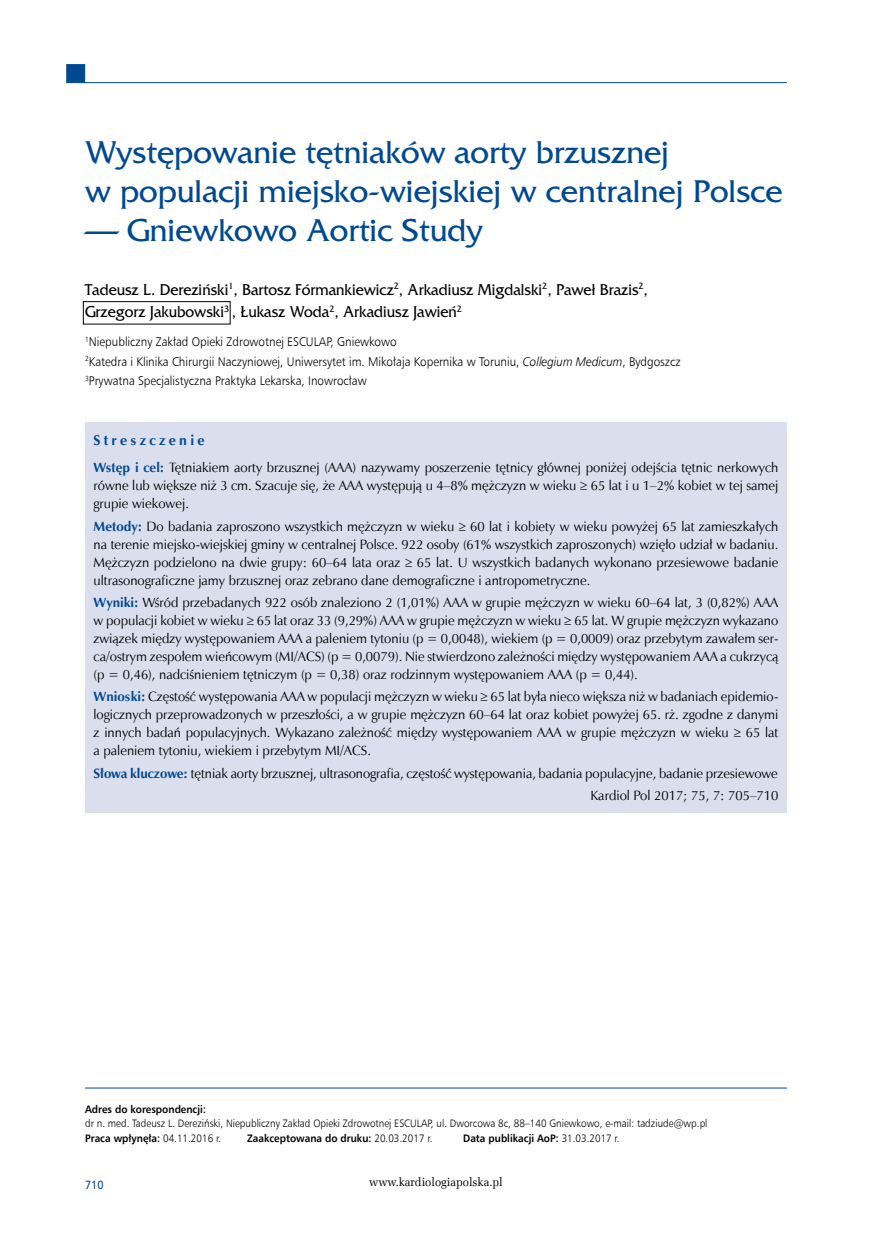
<style>
.page{position:relative;width:872px;height:1234px;background:#fff}
.page>*{position:absolute;margin:0;border:0;box-sizing:border-box;transform-origin:0 0}
._01_Tytul_pierwszy{font:33px/39px "France";color:#004990}
._03_Autor{font:16.5px/22.5px "France";color:#000;scale:.94 1}
._13_Streszczenie_sro{font:700 14.25px "Zapf Humnst EU";letter-spacing:.23em;color:#004990}
._12_Streszczenie_pol{font:13.5px/18px "Zapf Humnst EU";color:#000;text-align:justify}
._11_Streszczenie_slo{font:13.5px "Zapf Humnst EU";letter-spacing:-.005em;color:#000}
._14_Streszczenie_Kar{font:13.5px "Zapf Humnst EU";color:#000}
._04_Praca{font:12.6px "Humnst 777 Lt EU";color:#000;scale:.93 1}
.t1{font:12px "Zapf Ellipt EU";color:#000;scale:.95 1}
.t2{font:12px "Humnst 777 EU";color:#004990;scale:.9 1}
._05_Adres_do_korespo{font:10.8px "Humnst 777 Lt EU";color:#000;scale:.92 1}
._05_Adres_do_korespo-2{font:700 10.8px "Humnst 777 EU";color:#000;scale:.92 1}
.s1{font-style:italic}
.s2{font-weight:700;color:#004990}
.s3{font-family:"Humnst 777 Lt EU";font-weight:400}
</style>
<div class="page">
<hr style="left:85px;top:82px;width:702px;height:1px;background:#004990">
<div style="left:66px;top:64px;width:19px;height:19px;background:#004990;border:1px solid #004990"></div>
<div style="left:85px;top:422px;width:702px;height:390px;background:#dbdeed"></div>
<hr style="left:85px;top:1087px;width:702px;height:1px;background:#004990">
<div style="left:83px;top:301px;width:147px;height:23px;border:1px solid #000"></div>
<p class="_01_Tytul_pierwszy" style="left:85px;top:133px;width:699px">Występowanie tętniaków aorty brzusznej<br>w populacji miejsko-wiejskiej w centralnej Polsce</p>
<p class="_01_Tytul_pierwszy" style="left:85px;top:211px;width:399px">— Gniewkowo Aortic Study</p>
<p class="_03_Autor" style="left:85px;top:278px;width:600px">Tadeusz L. Dereziński<sup>1</sup>, Bartosz Fórmankiewicz<sup>2</sup>, Arkadiusz Migdalski<sup>2</sup>, Paweł Brazis<sup>2</sup>,<br>Grzegorz Jakubowski<sup>3</sup> , Łukasz Woda<sup>2</sup>, Arkadiusz Jawień<sup>2</sup></p>
<p class="_04_Praca" style="left:85px;top:334px;width:336px"><sup>1</sup>Niepubliczny Zakład Opieki Zdrowotnej ESCULAP, Gniewkowo</p>
<p class="_04_Praca" style="left:85px;top:353px;width:642px"><sup>2</sup>Katedra i Klinika Chirurgii Naczyniowej, Uniwersytet im. Mikołaja Kopernika w Toruniu, <span class="s1">Collegium Medicum</span>, Bydgoszcz</p>
<p class="_04_Praca" style="left:85px;top:373px;width:304px"><sup>3</sup>Prywatna Specjalistyczna Praktyka Lekarska, Inowrocław</p>
<p class="_13_Streszczenie_sro" style="left:94px;top:431px;width:112px">Streszczenie</p>
<p class="_12_Streszczenie_pol" style="left:94px;top:458px;width:686px"><span class="s2">Wstęp i cel:</span> Tętniakiem aorty brzusznej (AAA) nazywamy poszerzenie tętnicy głównej poniżej odejścia tętnic nerkowych równe lub większe niż 3 cm. Szacuje się, że AAA występują u 4–8% mężczyzn w wieku ≥ 65 lat i u 1–2% kobiet w tej samej grupie wiekowej.</p>
<p class="_12_Streszczenie_pol" style="left:94px;top:517px;width:686px"><span class="s2">Metody:</span> Do badania zaproszono wszystkich mężczyzn w wieku ≥ 60 lat i kobiety w wieku powyżej 65 lat zamieszkałych na terenie miejsko-wiejskiej gminy w centralnej Polsce. 922 osoby (61% wszystkich zaproszonych) wzięło udział w badaniu.<br>Mężczyzn podzielono na dwie grupy: 60–64 lata oraz ≥ 65 lat. U wszystkich badanych wykonano przesiewowe badanie ultrasonograficzne jamy brzusznej oraz zebrano dane demograficzne i antropometryczne.</p>
<p class="_12_Streszczenie_pol" style="left:94px;top:593px;width:686px"><span class="s2">Wyniki:</span> Wśród przebadanych 922 osób znaleziono 2 (1,01%) AAA w grupie mężczyzn w wieku 60–64 lat, 3 (0,82%) AAA w populacji kobiet w wieku ≥ 65 lat oraz 33 (9,29%) AAA w grupie mężczyzn w wieku ≥ 65 lat. W grupie mężczyzn wykazano związek między występowaniem AAA a paleniem tytoniu (p = 0,0048), wiekiem (p = 0,0009) oraz przebytym zawałem ser&shy;ca/ostrym zespołem wieńcowym (MI/ACS) (p = 0,0079). Nie stwierdzono zależności między występowaniem AAA a cukrzycą (p = 0,46), nadciśnieniem tętniczym (p = 0,38) oraz rodzinnym występowaniem AAA (p = 0,44).</p>
<p class="_12_Streszczenie_pol" style="left:94px;top:687px;width:686px"><span class="s2">Wnioski:</span> Częstość występowania AAA w populacji mężczyzn w wieku ≥ 65 lat była nieco większa niż w badaniach epidemio&shy;logicznych przeprowadzonych w przeszłości, a w grupie mężczyzn 60–64 lat oraz kobiet powyżej 65. rż. zgodne z danymi z innych badań populacyjnych. Wykazano zależność między występowaniem AAA w grupie mężczyzn w wieku ≥ 65 lat a paleniem tytoniu, wiekiem i przebytym MI/ACS.</p>
<p class="_11_Streszczenie_slo" style="left:94px;top:764px;width:686px"><span class="s2">Słowa kluczowe:</span> tętniak aorty brzusznej, ultrasonografia, częstość występowania, badania populacyjne, badanie przesiewowe</p>
<p class="_14_Streszczenie_Kar" style="left:590px;top:786px;width:189px">Kardiol Pol 2017; 75, 7: 705–710</p>
<p class="_05_Adres_do_korespo-2" style="left:85px;top:1102px;width:133px">Adres do korespondencji:</p>
<p class="_05_Adres_do_korespo" style="left:85px;top:1116px;width:678px">dr n. med. Tadeusz L. Dereziński, Niepubliczny Zakład Opieki Zdrowotnej ESCULAP, ul. Dworcowa 8c, 88–140 Gniewkowo, e-mail: tadziude@wp.pl</p>
<p class="_05_Adres_do_korespo-2" style="left:85px;top:1130px;width:149px">Praca wpłynęła: <span class="s3">04.11.2016 r.</span></p>
<p class="_05_Adres_do_korespo-2" style="left:247px;top:1130px;width:203px">Zaakceptowana do druku: <span class="s3">20.03.2017 r.</span></p>
<p class="_05_Adres_do_korespo-2" style="left:463px;top:1130px;width:172px">Data publikacji AoP: <span class="s3">31.03.2017 r.</span></p>
<p class="t2" style="left:85px;top:1176px;width:22px">710</p>
<p class="t1" style="left:369px;top:1173px;width:142px">www.kardiologiapolska.pl</p>
</div>
